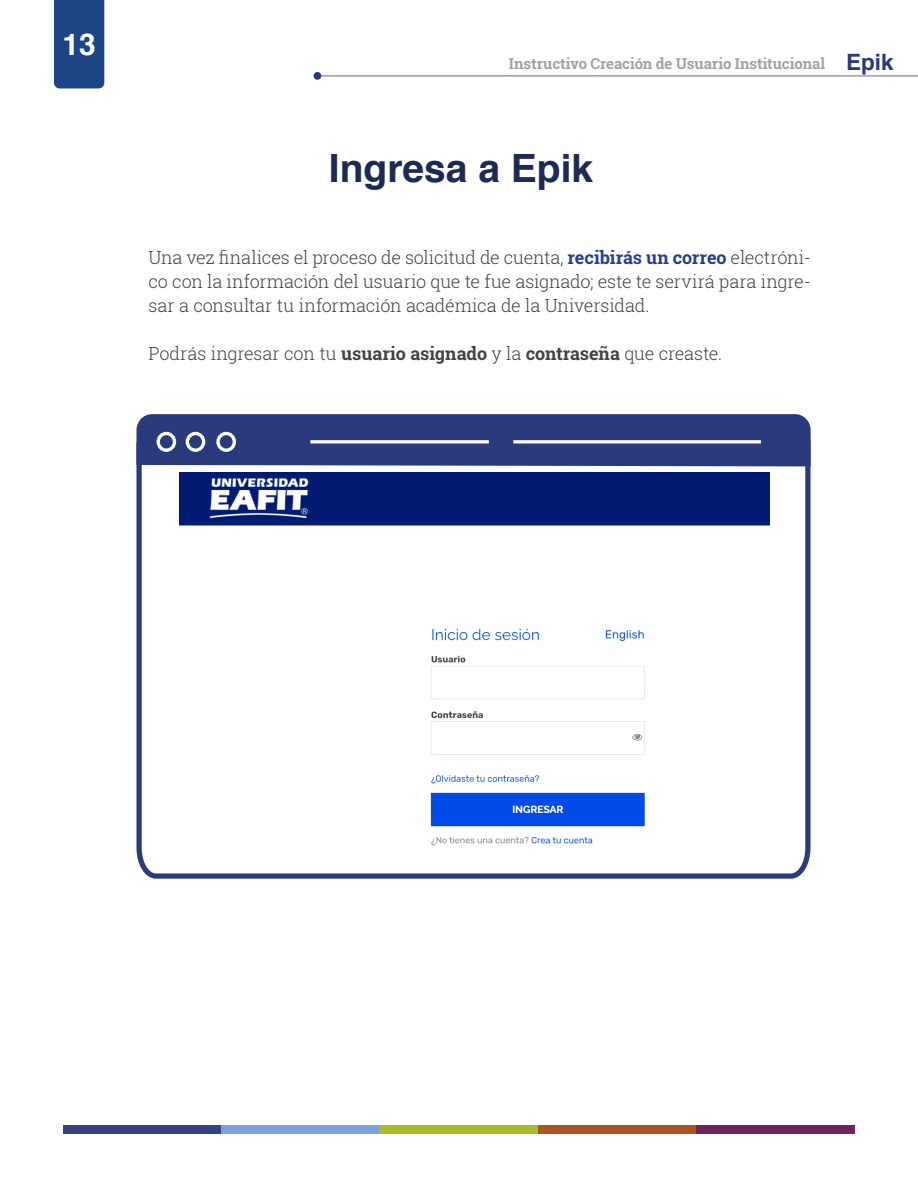
<style>
.page{position:relative;width:918px;height:1188px;background:#fff}
.page>*{position:absolute;margin:0;border:0;box-sizing:border-box;transform-origin:0 0}
.Subtítulo{font:700 39px "Helvetica";color:#1c2a56}
.t1{font:700 30px "Helvetica";color:#fff}
.t2{font:700 22.5px "Helvetica";color:#283a7d}
.t3{font:300 18px/24px "Roboto Slab";letter-spacing:-.01em;color:#414446;text-align:justify}
.t4{font:700 15px "Roboto Slab";letter-spacing:-.005em;color:#9ea3a3}
.t5{font:700 15px "Helvetica";color:#929697}
.s1{font-weight:700;color:#253f8e}
.s2{font-weight:700}
</style>
<div class="page">
<hr style="left:319px;top:75px;width:599px;height:2px;background:#9e9e9e">
<div style="left:314px;top:72px;width:7px;height:8px;background:#293b7d;border-radius:50%"></div>
<div style="left:54px;top:0;width:50px;height:88px;background:#1d4585"></div>
<div style="left:63px;top:1125px;width:158px;height:9px;background:#384282"></div>
<div style="left:221px;top:1125px;width:159px;height:9px;background:#7aa1de"></div>
<div style="left:380px;top:1125px;width:158px;height:9px;background:#a8bf29"></div>
<div style="left:538px;top:1125px;width:159px;height:9px;background:#ab5421"></div>
<div style="left:697px;top:1125px;width:158px;height:9px;background:#702459"></div>
<svg style="left:136px;top:466px;width:675px;height:413px"></svg>
<svg style="left:136px;top:414px;width:675px;height:52px;background:#374885"></svg>
<img style="left:180px;top:472px;width:590px;height:393px">
<h2 class="t1" style="left:62px;top:21px;width:35px">13</h2>
<p class="t4" style="left:509px;top:54px;width:318px">Instructivo Creación de Usuario Institucional</p>
<p class="t5" style="left:679px;top:52px;width:152px">calificaciones finales</p>
<p class="t2" style="left:846px;top:44px;width:49px">Epik</p>
<p class="Subtítulo" style="left:329px;top:137px;width:266px">Ingresa a Epik</p>
<p class="t3" style="left:148px;top:245px;width:664px">Una vez finalices el proceso de solicitud de cuenta, <span class="s1">recibirás un correo</span> electróni&shy;co con la información del usuario que te fue asignado; este te servirá para ingre&shy;sar a consultar tu información académica de la Universidad.</p>
<p class="t3" style="left:148px;top:341px;width:575px">Podrás ingresar con tu <span class="s2">usuario asignado</span> y la <span class="s2">contraseña</span> que creaste.</p>
</div>
